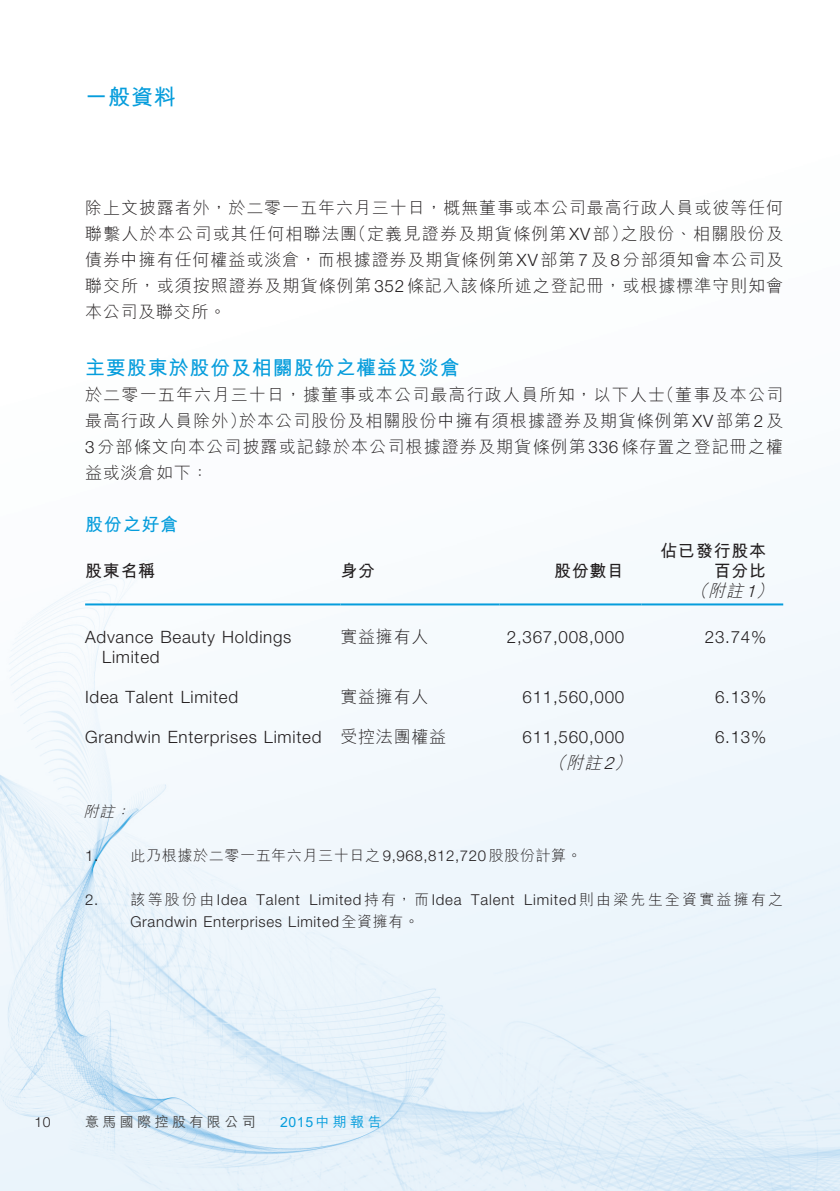
<style>
.page{position:relative;width:840px;height:1191px;background:#fff}
.page>*{position:absolute;margin:0;border:0;box-sizing:border-box;transform-origin:0 0}
.t1{font:22px "M Hei HK Bold E Ten B5 H";color:#069ddc}
.t2{font:20px "M Hei HK Bold E Ten B5 H";letter-spacing:.04em;color:#069ddc}
.t3{font:18px "M Hei HK Bold E Ten B5 H";letter-spacing:.04em;color:#069ddc}
.t4{font:17px/26px "M Hei HK Light E Ten B5 H";letter-spacing:.055em;color:#231f20;text-align:justify}
.t5{font:300 17px/20px "Helvetica Neue";letter-spacing:.04em;color:#231f20}
.t6{font:17px/20px "M Hei HK Bold E Ten B5 H";letter-spacing:.04em;color:#231f20;text-align:right}
.t7{font:italic 17px "M Hei HK Light E Ten B5 H";color:#231f20}
.t8{font:300 15px/22px "Helvetica Neue";letter-spacing:.055em;color:#231f20}
.t9{font:15px "M Hei HK Light E Ten B5 H";letter-spacing:.04em;color:#231f20}
.t10{font:italic 15px "M Hei HK Light E Ten B5 H";color:#231f20}
.t11{font:14px "M Hei HK Medium E Ten B5 H";letter-spacing:.24em;color:#4b4c4d}
.t12{font:14px "M Hei HK Medium E Ten B5 H";letter-spacing:.165em;color:#069ddc}
.t13{font:300 14px "Helvetica Neue";color:#231f20}
.s1{font-family:"Helvetica Neue";font-weight:300}
.s2{font-family:"M Hei HK Light E Ten B5 H";font-weight:400}
</style>
<div class="page">
<img style="left:0;top:560px;width:839px;height:631px">
<hr style="left:85px;top:603px;width:255px;height:2px;background:#069ddc">
<hr style="left:340px;top:603px;width:159px;height:2px;background:#069ddc">
<hr style="left:499px;top:603px;width:142px;height:2px;background:#069ddc">
<hr style="left:641px;top:603px;width:141px;height:2px;background:#069ddc">
<p class="t1" style="left:85px;top:88px;width:92px">一般資料</p>
<p class="t4" style="left:85px;top:197px;width:699px">除上文披露者外，於二零一五年六月三十日，概無董事或本公司最高行政人員或彼等任何聯繫人於本公司或其任何相聯法團（定義見證券及期貨條例第<span class="s1">XV</span>部）之股份、相關股份及債券中擁有任何權益或淡倉，而根據證券及期貨條例第<span class="s1">XV</span> 部第<span class="s1">7</span> 及 <span class="s1">8</span> 分部須知會本公司及聯交所，或須按照證券及期貨條例第<span class="s1">352</span> 條記入該條所述之登記冊，或根據標準守則知會本公司及聯交所。</p>
<p class="t2" style="left:85px;top:360px;width:376px">主要股東於股份及相關股份之權益及淡倉</p>
<p class="t4" style="left:85px;top:384px;width:699px">於二零一五年六月三十日，據董事或本公司最高行政人員所知，以下人士（董事及本公司最高行政人員除外）於本公司股份及相關股份中擁有須根據證券及期貨條例第<span class="s1">XV</span>部第<span class="s1">2</span>及<span class="s1">3</span>分部條文向本公司披露或記錄於本公司根據證券及期貨條例第<span class="s1">336</span>條存置之登記冊之權益或淡倉如下：</p>
<p class="t3" style="left:85px;top:518px;width:95px">股份之好倉</p>
<p class="t6" style="left:85px;top:563px;width:72px">股東名稱</p>
<p class="t6" style="left:340px;top:563px;width:36px">身分</p>
<p class="t6" style="left:553px;top:563px;width:72px">股份數目</p>
<p class="t6" style="left:660px;top:543px;width:107px">佔已發行股本百分比</p>
<p class="t7" style="left:690px;top:584px;width:89px">（附註<span class="s1">1</span>）</p>
<p class="t5" style="left:102px;top:629px;width:191px;text-indent:-17px">Advance Beauty Holdings<br>Limited</p>
<p class="t4" style="left:340px;top:626px;width:89px">實益擁有人</p>
<p class="t5" style="left:506px;top:629px;width:119px">2,367,008,000</p>
<p class="t5" style="left:704px;top:629px;width:63px">23.74%</p>
<p class="t5" style="left:85px;top:689px;width:154px">Idea Talent Limited</p>
<p class="t4" style="left:340px;top:686px;width:89px">實益擁有人</p>
<p class="t5" style="left:522px;top:689px;width:103px">611,560,000</p>
<p class="t5" style="left:714px;top:689px;width:53px">6.13%</p>
<p class="t5" style="left:85px;top:729px;width:362px">Grandwin Enterprises Limited <span class="s2">受控法團權益</span></p>
<p class="t5" style="left:522px;top:729px;width:103px">611,560,000</p>
<p class="t7" style="left:548px;top:756px;width:89px">（附註 <span class="s1">2</span>）</p>
<p class="t5" style="left:714px;top:729px;width:53px">6.13%</p>
<p class="t10" style="left:84px;top:806px;width:52px">附註：</p>
<p class="t9" style="left:85px;top:850px;width:498px"><span class="s1">1.</span> 此乃根據於二零一五年六月三十日之 <span class="s1">9,968,812,720</span> 股股份計算。</p>
<p class="t8" style="left:130px;top:890px;width:653px;text-indent:-45px">2. <span class="s2">該等股份由</span> Idea Talent Limited<span class="s2">持有，而</span>Idea Talent Limited<span class="s2">則由梁先生全資實益擁有之<br></span>Grandwin Enterprises Limited<span class="s2">全資擁有。</span></p>
<p class="t13" style="left:34px;top:1116px;width:18px">10</p>
<p class="t11" style="left:85px;top:1116px;width:172px">意馬國際控股有限公司</p>
<p class="t12" style="left:280px;top:1116px;width:103px">2015中期報告</p>
</div>
